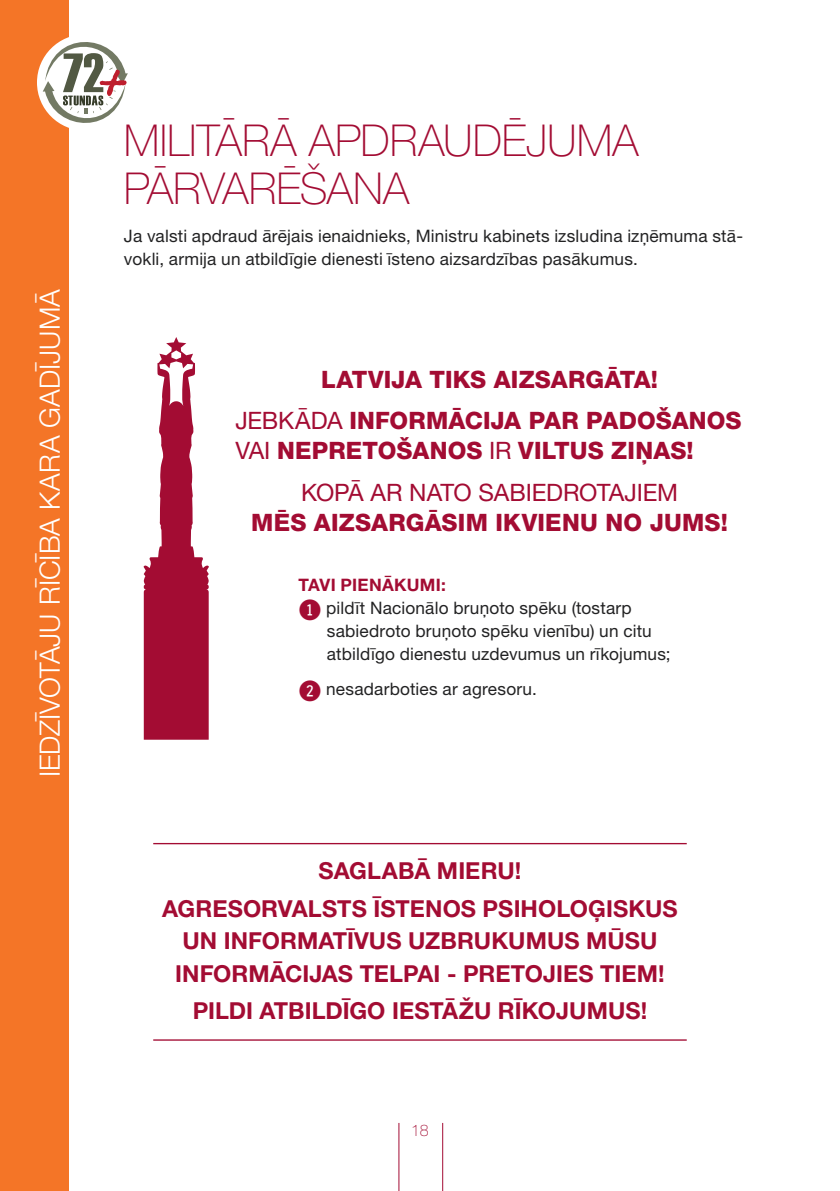
<style>
.page{position:relative;width:840px;height:1191px;background:#fff}
.page>*{position:absolute;margin:0;border:0;box-sizing:border-box;transform-origin:0 0}
.t1{font:100 44px/48px "Helvetica Neue LT Pro";color:#a30c33}
.t2{font:300 28px "Helvetica Neue LT Pro";color:#fff}
.t3{font:800 24px/41.4px "Helvetica Neue LT Pro";letter-spacing:.005em;color:#a30c33;text-align:center}
.t4{font:24px/41.4px "Helvetica Neue LT Pro";letter-spacing:-.01em;color:#a30c33}
.t5{font:700 23.4px/37.6px "Helvetica Neue LT Pro";letter-spacing:.005em;color:#a30c33;text-align:center}
.t6{font:17.2px/23.2px "Helvetica Neue LT Pro";letter-spacing:.01em;color:#222223}
.t7{font:700 17.2px "Helvetica Neue LT Pro";letter-spacing:.02em;color:#a30c33}
.t8{font:100 16px "Helvetica Neue LT Pro";color:#a30c33}
.s1{font-weight:400}
.s2{font-weight:800}
.s3{font-family:"Fyra Numeric Circle Closed";font-size:28px;color:#a30c33}
</style>
<div class="page">
<div style="left:0;top:0;width:68px;height:1191px;background:#f47527"></div>
<hr style="left:442px;top:1123px;width:1px;height:68px;background:#a30c33">
<hr style="left:398px;top:1123px;width:1px;height:68px;background:#a30c33">
<div style="left:37px;top:34px;width:96px;height:97px;background:#fff;border-radius:50%"></div>
<svg style="left:43px;top:39px;width:85px;height:87px"></svg>
<hr style="left:153px;top:843px;width:533px;height:1px;background:#a30c33">
<hr style="left:153px;top:1039px;width:533px;height:1px;background:#a30c33">
<svg style="left:143px;top:337px;width:66px;height:402px"></svg>
<h2 class="t2" style="left:33px;top:777px;width:490px;rotate:-90deg">IEDZĪVOTĀJU RĪCĪBA KARA GADĪJUMĀ</h2>
<h1 class="t1" style="left:124px;top:116px;width:516px">MILITĀRĀ APDRAUDĒJUMA<br>PĀRVARĒŠANA</h1>
<p class="t6" style="left:124px;top:224px;width:620px">Ja valsti apdraud ārējais ienaidnieks, Ministru kabinets izsludina izņēmuma stā&shy;vokli, armija un atbildīgie dienesti īsteno aizsardzības pasākumus.</p>
<h3 class="t3" style="left:235px;top:358px;width:507px">LATVIJA TIKS AIZSARGĀTA!<br><span class="s1">JEBKĀDA</span> INFORMĀCIJA PAR PADOŠANOS</h3>
<h3 class="t4" style="left:301px;top:430px;width:394px;text-indent:-66px">VAI <span class="s2">NEPRETOŠANOS</span> IR <span class="s2">VILTUS ZIŅAS!<br></span>KOPĀ AR NATO SABIEDROTAJIEM</h3>
<h3 class="t3" style="left:251px;top:501px;width:478px">MĒS AIZSARGĀSIM IKVIENU NO JUMS!</h3>
<p class="t7" style="left:298px;top:574px;width:149px">TAVI PIENĀKUMI:</p>
<p class="t6" style="left:298px;top:596px;width:334px"><span class="s3">1</span> pildīt Nacionālo bruņoto spēku (tostarp</p>
<p class="t6" style="left:327px;top:619px;width:326px">sabiedroto bruņoto spēku vienību) un citu</p>
<p class="t6" style="left:327px;top:642px;width:345px">atbildīgo dienestu uzdevumus un rīkojumus;</p>
<p class="t6" style="left:298px;top:677px;width:240px"><span class="s3">2</span> nesadarboties ar agresoru.</p>
<h3 class="t5" style="left:162px;top:851px;width:517px">SAGLABĀ MIERU!<br>AGRESORVALSTS ĪSTENOS PSIHOLOĢISKUS</h3>
<h3 class="t5" style="left:175px;top:924px;width:491px;line-height:32.4px">UN INFORMATĪVUS UZBRUKUMUS MŪSU<br>INFORMĀCIJAS TELPAI - PRETOJIES TIEM!</h3>
<h3 class="t5" style="left:192px;top:991px;width:456px">PILDI ATBILDĪGO IESTĀŽU RĪKOJUMUS!</h3>
<p class="t8" style="left:411px;top:1120px;width:19px">18</p>
</div>
